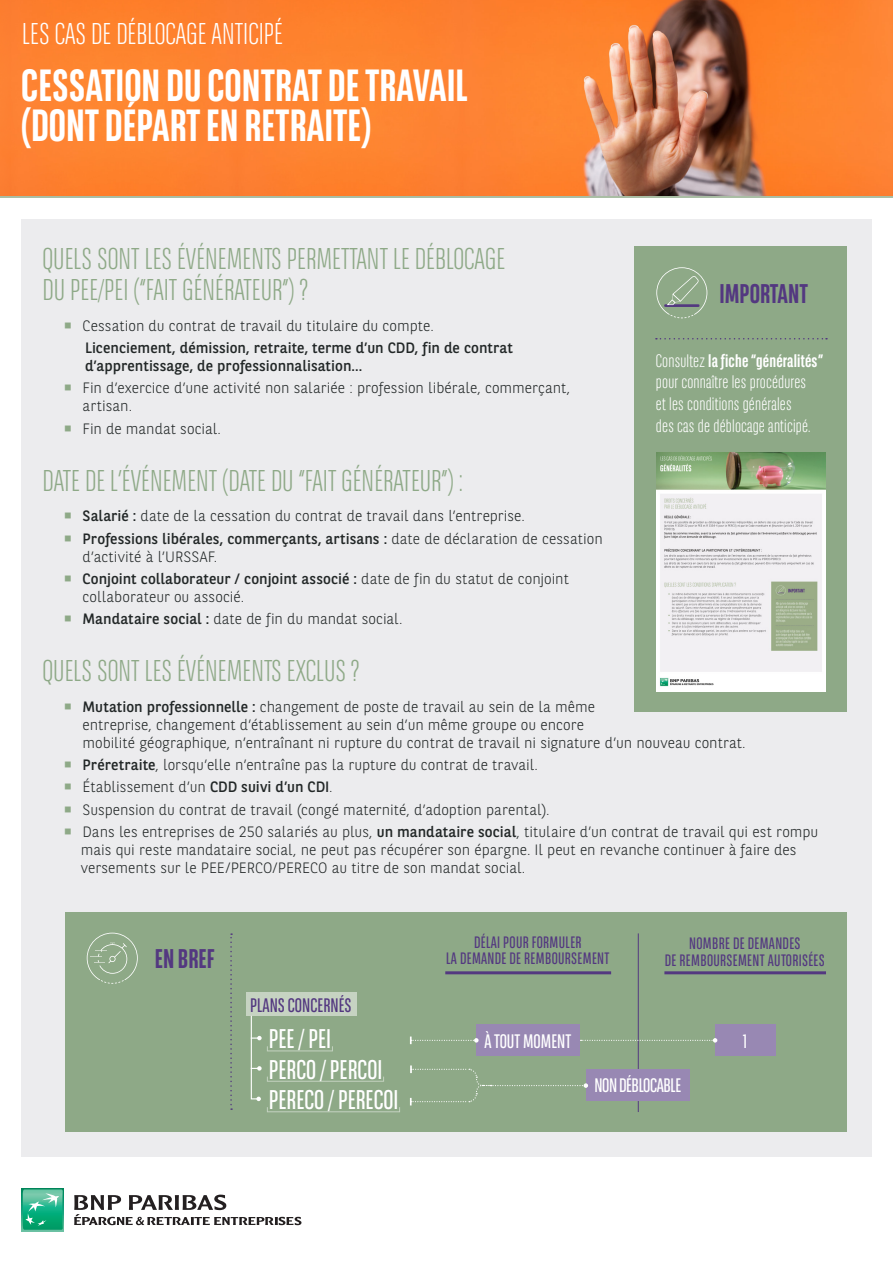
<style>
.page{position:relative;width:893px;height:1263px;background:#fff}
.page>*{position:absolute;margin:0;border:0;box-sizing:border-box;transform-origin:0 0}
.TITRE_DE_LA_FICHE_RE{font:700 45px/40.5px "BNPP Sans Condensed";color:#fff}
.TITRES{font:300 30px/31.5px "BNPP Sans Condensed";color:#8ea987}
.THÈME_RECTO_C70_M60{font:300 30px "BNPP Sans Condensed";color:#fff}
.t1{font:27px "BNPP Sans Condensed";color:#fff}
.t2{font:700 27px "BNPP Sans Condensed";color:#533880}
.t3{font:19.5px "BNPP Sans Condensed";letter-spacing:-.02em;color:#fff}
.t4{font:19.5px "BNPP Sans Condensed";color:#533880}
.t5{font:19.5px "BNPP Sans Condensed";color:#fff}
.t6{font:300 18px/21.6px "BNPP Sans Condensed";letter-spacing:.01em;color:#fff}
.t7{font:16.5px/16.5px "BNPP Sans Condensed";letter-spacing:.02em;color:#533880;text-align:center}
.t8{font:300 15px/18px "BNPP Sans";color:#222727}
.PUCES_VERTES_decalag{font:15px/18px "BNPP Sans";letter-spacing:.005em;color:#222727}
.s1{font-weight:400}
.s2{font-weight:700}
</style>
<div class="page">
<img style="left:0;top:0;width:893px;height:196px">
<hr style="left:0;top:196px;width:893px;height:2px;background:#8ea987">
<svg style="left:21px;top:1189px;width:43px;height:42px"></svg>
<svg style="left:23px;top:1189px;width:40px;height:41px;background:#3ab890"></svg>
<svg style="left:74px;top:1194px;width:227px;height:31px"></svg>
<div style="left:21px;top:219px;width:851px;height:938px;background:#ececee"></div>
<div style="left:635px;top:246px;width:212px;height:466px;background:#8ea987"></div>
<img style="left:656px;top:452px;width:170px;height:240px">
<svg style="left:656px;top:338px;width:171px;height:1px"></svg>
<svg style="left:656px;top:267px;width:51px;height:51px"></svg>
<div style="left:65px;top:912px;width:782px;height:219px;background:#8ea987"></div>
<svg style="left:87px;top:933px;width:51px;height:51px"></svg>
<svg style="left:230px;top:933px;width:2px;height:177px"></svg>
<hr style="left:638px;top:933px;width:1px;height:179px;background:#533880">
<hr style="left:445px;top:971px;width:166px;height:3px;background:#533880">
<hr style="left:664px;top:971px;width:162px;height:3px;background:#533880">
<div style="left:586px;top:1069px;width:104px;height:31px;background:#9888b3"></div>
<div style="left:246px;top:993px;width:110px;height:23px;background:#c6d3c2"></div>
<div style="left:476px;top:1024px;width:104px;height:32px;background:#9888b3"></div>
<div style="left:715px;top:1024px;width:60px;height:32px;background:#9888b3"></div>
<svg style="left:410px;top:1036px;width:69px;height:8px"></svg>
<svg style="left:580px;top:1038px;width:137px;height:4px"></svg>
<svg style="left:250px;top:1015px;width:134px;height:86px"></svg>
<svg style="left:267px;top:1107px;width:133px;height:5px"></svg>
<svg style="left:410px;top:1065px;width:178px;height:40px"></svg>
<p class="THÈME_RECTO_C70_M60" style="left:22px;top:15px;width:262px">LES CAS DE DÉBLOCAGE ANTICIPÉ</p>
<p class="TITRE_DE_LA_FICHE_RE" style="left:21px;top:65px;width:448px">CESSATION DU CONTRAT DE TRAVAIL (DONT DÉPART EN RETRAITE)</p>
<p class="TITRES" style="left:43px;top:242px;width:464px">QUELS SONT LES ÉVÉNEMENTS PERMETTANT LE DÉBLOCAGE<br>DU PEE/PEI (“FAIT GÉNÉRATEUR”) ?</p>
<p class="t8" style="left:83px;top:316px;width:353px">Cessation du contrat de travail du titulaire du compte.</p>
<p class="PUCES_VERTES_decalag" style="left:85px;top:338px;width:429px">Licenciement, démission, retraite, terme d’un CDD, fin de contrat d’apprentissage, de professionnalisation...</p>
<p class="t8" style="left:83px;top:378px;width:489px">Fin d’exercice d’une activité non salariée : profession libérale, commerçant, artisan.</p>
<p class="t8" style="left:83px;top:419px;width:140px">Fin de mandat social.</p>
<p class="TITRES" style="left:43px;top:464px;width:422px">DATE DE L’ÉVÉNEMENT (DATE DU “FAIT GÉNÉRATEUR”) :</p>
<p class="t8" style="left:83px;top:506px;width:444px"><span class="s1">Salarié :</span> date de la cessation du contrat de travail dans l’entreprise.</p>
<p class="t8" style="left:83px;top:529px;width:522px"><span class="s1">Professions libérales, commerçants, artisans :</span> date de déclaration de cessation d’activité à l’URSSAF.</p>
<p class="t8" style="left:83px;top:569px;width:488px"><span class="s1">Conjoint collaborateur / conjoint associé :</span> date de fin du statut de conjoint collaborateur ou associé.</p>
<p class="t8" style="left:83px;top:609px;width:321px"><span class="s1">Mandataire social :</span> date de fin du mandat social.</p>
<p class="TITRES" style="left:43px;top:654px;width:318px">QUELS SONT LES ÉVÉNEMENTS EXCLUS ?</p>
<p class="t8" style="left:83px;top:697px;width:665px"><span class="s1">Mutation professionnelle :</span> changement de poste de travail au sein de la même<br>entreprise, changement d’établissement au sein d’un même groupe ou encore<br>mobilité géographique, n’entraînant ni rupture du contrat de travail ni signature d’un nouveau contrat.</p>
<p class="t8" style="left:83px;top:755px;width:457px"><span class="s1">Préretraite</span>, lorsqu’elle n’entraîne pas la rupture du contrat de travail.</p>
<p class="t8" style="left:83px;top:777px;width:252px">Établissement d’un <span class="s1">CDD suivi d’un CDI</span>.</p>
<p class="t8" style="left:83px;top:800px;width:469px">Suspension du contrat de travail (congé maternité, d’adoption parental).</p>
<p class="t8" style="left:81px;top:822px;width:739px">Dans les entreprises de 250 salariés au plus, <span class="s1">un mandataire social</span>, titulaire d’un contrat de travail qui est rompu mais qui reste mandataire social, ne peut pas récupérer son épargne. Il peut en revanche continuer à faire des versements sur le PEE/PERCO/PERECO au titre de son mandat social.</p>
<p class="t2" style="left:719px;top:278px;width:90px">IMPORTANT</p>
<p class="t6" style="left:656px;top:349px;width:169px">Consultez <span class="s2">la fiche “généralités” </span>pour connaître les procédures<br>et les conditions générales<br>des cas de déblocage anticipé.</p>
<p class="t2" style="left:155px;top:943px;width:62px">EN BREF</p>
<p class="t4" style="left:250px;top:994px;width:103px">PLANS CONCERNÉS</p>
<p class="t1" style="left:269px;top:1024px;width:64px">PEE / PEI</p>
<p class="t1" style="left:269px;top:1055px;width:115px">PERCO / PERCOI</p>
<p class="t1" style="left:269px;top:1085px;width:131px">PERECO / PERECOI</p>
<p class="t7" style="left:446px;top:934px;width:165px">DÉLAI POUR FORMULER<br>LA DEMANDE DE REMBOURSEMENT</p>
<p class="t7" style="left:689px;top:935px;width:113px">NOMBRE DE DEMANDES</p>
<p class="t7" style="left:665px;top:952px;width:161px">DE REMBOURSEMENT AUTORISÉES</p>
<p class="t5" style="left:484px;top:1030px;width:88px">À TOUT MOMENT</p>
<p class="t3" style="left:743px;top:1030px;width:6px">1</p>
<p class="t3" style="left:594px;top:1075px;width:88px">NON DÉBLOCABLE</p>
</div>
